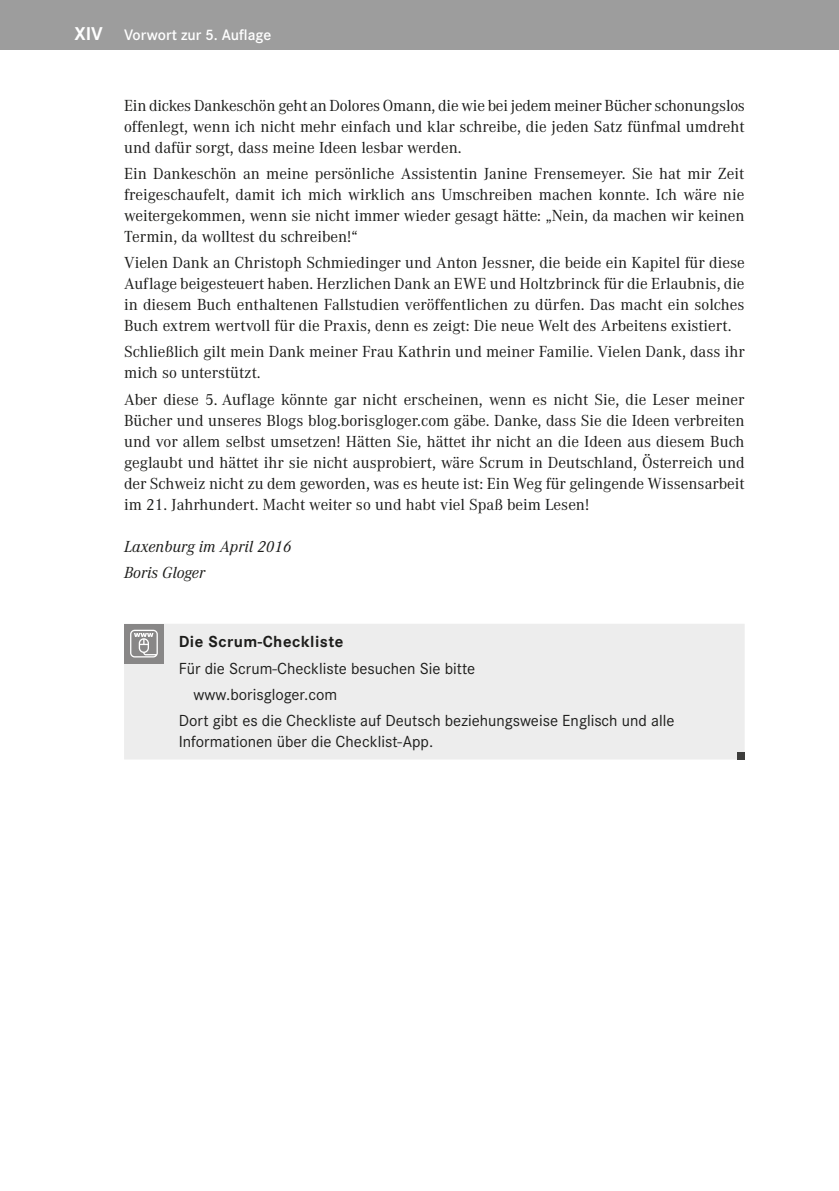
<style>
.page{position:relative;width:839px;height:1191px;background:#fff}
.page>*{position:absolute;margin:0;border:0;box-sizing:border-box;transform-origin:0 0}
.t1{font:16.62px/21px "Corporate A Pro";color:#1d1d1b;text-align:justify}
.t2{font:16.62px "Corporate S Pro";color:#1d1d1b}
.t3{font:italic 16.62px/26.2px "Corporate A Pro";color:#1d1d1b}
.t4{font:700 16.62px "Corporate S Pro";letter-spacing:.03em;color:#1d1d1b}
.t5{font:600 15.75px "Corporate S Pro";color:#fff}
.s1{font-weight:700;font-size:19.25px}
</style>
<div class="page">
<hr style="left:838px;top:0;width:1px;height:50px;background:#9d9d9d">
<div style="left:0;top:0;width:838px;height:50px;background:#9d9d9d"></div>
<div style="left:124px;top:624px;width:620px;height:135px;background:#ededed"></div>
<div style="left:737px;top:752px;width:7px;height:7px;background:#3d3d3c"></div>
<div style="left:124px;top:624px;width:40px;height:39px;background:#888787"></div>
<svg style="left:130px;top:629px;width:28px;height:28px"></svg>
<p class="t5" style="left:74px;top:23px;width:198px"><span class="s1">XIV</span> Vorwort zur 5. Auflage</p>
<p class="t1" style="left:124px;top:94px;width:622px">Ein dickes Dankeschön geht an Dolores Omann, die wie bei jedem meiner Bücher schonungslos offenlegt, wenn ich nicht mehr einfach und klar schreibe, die jeden Satz fünfmal umdreht und dafür sorgt, dass meine Ideen lesbar werden.</p>
<p class="t1" style="left:124px;top:162px;width:622px">Ein Dankeschön an meine persönliche Assistentin Janine Frensemeyer. Sie hat mir Zeit freigeschaufelt, damit ich mich wirklich ans Umschreiben machen konnte. Ich wäre nie weitergekommen, wenn sie nicht immer wieder gesagt hätte: „Nein, da machen wir keinen Termin, da wolltest du schreiben!“</p>
<p class="t1" style="left:124px;top:251px;width:622px">Vielen Dank an Christoph Schmiedinger und Anton Jessner, die beide ein Kapitel für diese Auflage beigesteuert haben. Herzlichen Dank an EWE und Holtzbrinck für die Erlaubnis, die in diesem Buch enthaltenen Fallstudien veröffentlichen zu dürfen. Das macht ein solches Buch extrem wertvoll für die Praxis, denn es zeigt: Die neue Welt des Arbeitens existiert.</p>
<p class="t1" style="left:124px;top:341px;width:622px">Schließlich gilt mein Dank meiner Frau Kathrin und meiner Familie. Vielen Dank, dass ihr mich so unterstützt.</p>
<p class="t1" style="left:124px;top:388px;width:622px">Aber diese 5. Auflage könnte gar nicht erscheinen, wenn es nicht Sie, die Leser meiner Bücher und unseres Blogs blog.borisgloger.com gäbe. Danke, dass Sie die Ideen verbreiten und vor allem selbst umsetzen! Hätten Sie, hättet ihr nicht an die Ideen aus diesem Buch geglaubt und hättet ihr sie nicht ausprobiert, wäre Scrum in Deutschland, Österreich und der Schweiz nicht zu dem geworden, was es heute ist: Ein Weg für gelingende Wissensarbeit im 21. Jahrhundert. Macht weiter so und habt viel Spaß beim Lesen!</p>
<p class="t3" style="left:124px;top:532px;width:169px">Laxenburg im April 2016<br>Boris Gloger</p>
<p class="t4" style="left:179px;top:628px;width:166px">Die Scrum-Checkliste</p>
<p class="t2" style="left:179px;top:656px;width:298px">Für die Scrum-Checkliste besuchen Sie bitte</p>
<p class="t2" style="left:193px;top:682px;width:145px">www.borisgloger.com</p>
<p class="t2" style="left:179px;top:708px;width:497px">Dort gibt es die Checkliste auf Deutsch beziehungsweise Englisch und alle</p>
<p class="t2" style="left:179px;top:729px;width:256px">Informationen über die Checklist-App.</p>
</div>
